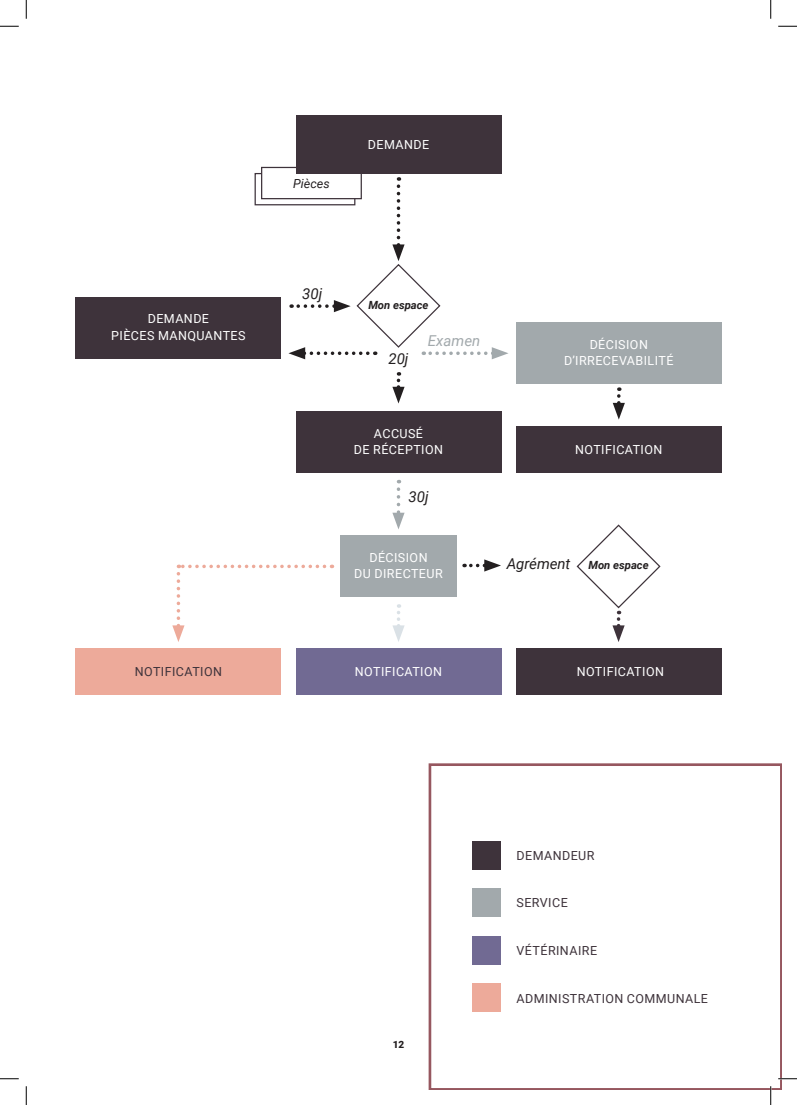
<style>
.page{position:relative;width:797px;height:1105px;background:#fff}
.page>*{position:absolute;margin:0;border:0;box-sizing:border-box;transform-origin:0 0}
.t1{font:italic 15px "Roboto";letter-spacing:-.005em;color:#231f20}
.t2{font:italic 15px "Roboto";color:#a2a9ac}
.t3{font:12.5px/16.2px "Roboto";letter-spacing:.035em;color:#fff;text-align:center}
.t4{font:12.5px "Roboto";letter-spacing:.035em;color:#3e333b}
.t5{font:italic 12.5px "Roboto";color:#231f20}
.t6{font:italic 700 11.25px "Roboto";color:#231f20}
.t7{font:900 10px "Roboto";color:#231f20}
</style>
<div class="page">
<div style="left:254px;top:173px;width:101px;height:32px;background:#fff;border:1px solid #3e333b"></div>
<div style="left:261px;top:167px;width:101px;height:32px;background:#fff;border:1px solid #3e333b"></div>
<div style="left:296px;top:116px;width:205px;height:58px;background:#3e333b"></div>
<div style="left:76px;top:297px;width:205px;height:61px;background:#3e333b"></div>
<div style="left:296px;top:412px;width:205px;height:61px;background:#3e333b"></div>
<div style="left:516px;top:426px;width:205px;height:47px;background:#3e333b"></div>
<div style="left:340px;top:536px;width:116px;height:61px;background:#a2a9ac"></div>
<div style="left:516px;top:323px;width:205px;height:61px;background:#a2a9ac"></div>
<svg style="left:392px;top:372px;width:12px;height:31px"></svg>
<svg style="left:612px;top:387px;width:13px;height:33px"></svg>
<svg style="left:471px;top:559px;width:30px;height:13px"></svg>
<svg style="left:392px;top:489px;width:12px;height:40px"></svg>
<svg style="left:288px;top:177px;width:220px;height:182px"></svg>
<svg style="left:576px;top:524px;width:85px;height:118px"></svg>
<div style="left:296px;top:648px;width:205px;height:47px;background:#716a93"></div>
<div style="left:516px;top:648px;width:205px;height:47px;background:#3e333b"></div>
<div style="left:76px;top:648px;width:205px;height:47px;background:#edaa9a"></div>
<svg style="left:178px;top:565px;width:146px;height:3px"></svg>
<svg style="left:172px;top:574px;width:12px;height:68px"></svg>
<svg style="left:393px;top:604px;width:11px;height:38px"></svg>
<svg style="left:428px;top:763px;width:353px;height:326px"></svg>
<div style="left:472px;top:841px;width:29px;height:28px;background:#3e333b"></div>
<div style="left:472px;top:888px;width:29px;height:29px;background:#a2a9ac"></div>
<div style="left:472px;top:936px;width:29px;height:29px;background:#716a93"></div>
<div style="left:472px;top:983px;width:29px;height:29px;background:#edaa9a"></div>
<svg style="left:0;top:25px;width:19px;height:2px"></svg>
<svg style="left:778px;top:25px;width:19px;height:2px"></svg>
<svg style="left:0;top:1078px;width:19px;height:1px"></svg>
<svg style="left:778px;top:1078px;width:19px;height:1px"></svg>
<svg style="left:25px;top:0;width:2px;height:19px"></svg>
<svg style="left:25px;top:1086px;width:2px;height:19px"></svg>
<svg style="left:770px;top:0;width:1px;height:19px"></svg>
<svg style="left:770px;top:1086px;width:1px;height:19px"></svg>
<p class="t3" style="left:148px;top:310px;width:63px">DEMANDE</p>
<p class="t3" style="left:111px;top:327px;width:136px">PIÈCES MANQUANTES</p>
<p class="t5" style="left:293px;top:175px;width:38px">Pièces</p>
<p class="t3" style="left:368px;top:136px;width:63px">DEMANDE</p>
<p class="t1" style="left:302px;top:283px;width:22px">30j</p>
<p class="t6" style="left:368px;top:297px;width:62px">Mon espace</p>
<p class="t1" style="left:388px;top:348px;width:22px">20j</p>
<p class="t2" style="left:428px;top:330px;width:54px">Examen</p>
<p class="t3" style="left:354px;top:425px;width:91px">ACCUSÉ<br>DE RÉCEPTION</p>
<p class="t1" style="left:408px;top:486px;width:22px">30j</p>
<p class="t3" style="left:369px;top:549px;width:60px">DÉCISION</p>
<p class="t3" style="left:354px;top:565px;width:90px">DU DIRECTEUR</p>
<p class="t3" style="left:564px;top:336px;width:111px">DÉCISION<br>D’IRRECEVABILITÉ</p>
<p class="t3" style="left:575px;top:441px;width:89px">NOTIFICATION</p>
<p class="t1" style="left:507px;top:553px;width:65px">Agrément</p>
<p class="t6" style="left:588px;top:557px;width:62px">Mon espace</p>
<p class="t4" style="left:135px;top:663px;width:89px">NOTIFICATION</p>
<p class="t3" style="left:355px;top:663px;width:89px">NOTIFICATION</p>
<p class="t3" style="left:576px;top:663px;width:89px">NOTIFICATION</p>
<p class="t7" style="left:393px;top:1037px;width:13px">12</p>
<p class="t4" style="left:516px;top:847px;width:79px">DEMANDEUR</p>
<p class="t4" style="left:516px;top:894px;width:53px">SERVICE</p>
<p class="t4" style="left:516px;top:942px;width:82px">VÉTÉRINAIRE</p>
<p class="t4" style="left:516px;top:989px;width:193px">ADMINISTRATION COMMUNALE</p>
</div>
